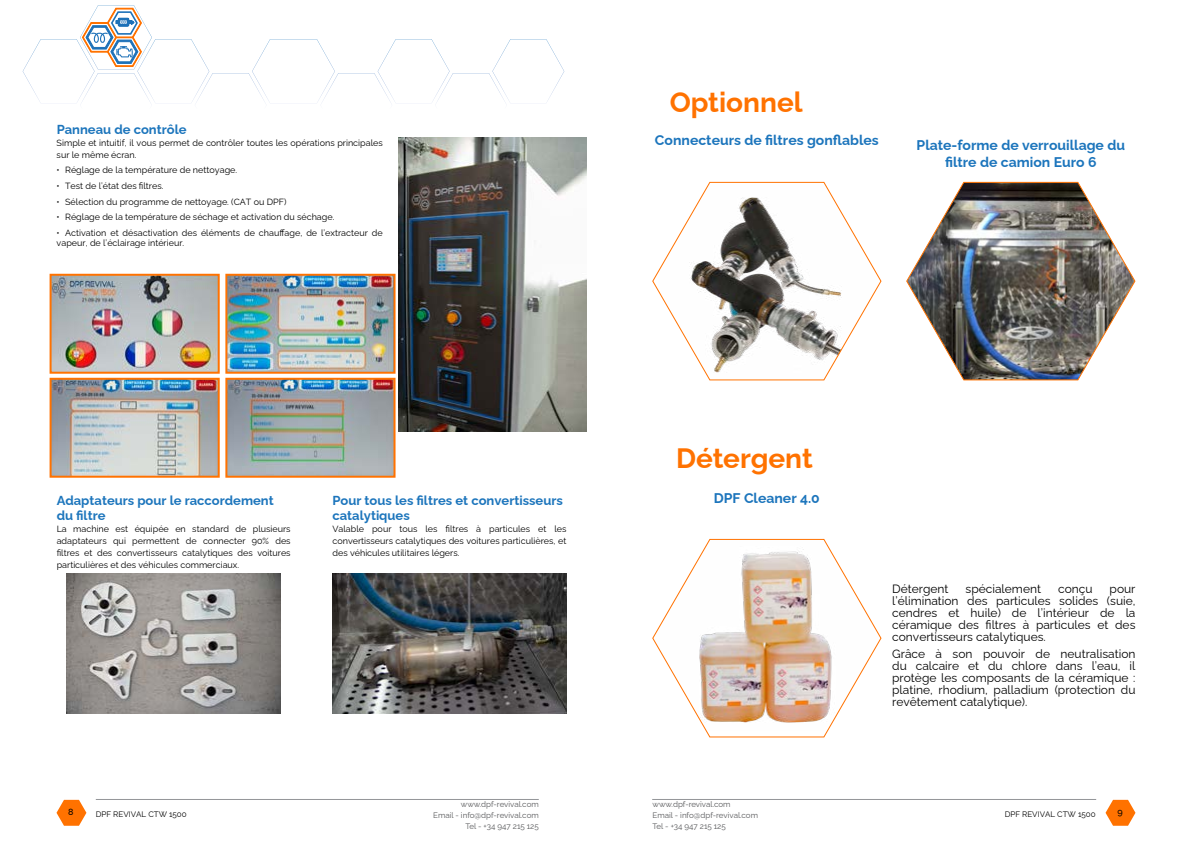
<style>
.page{position:relative;width:1191px;height:842px;background:#fff}
.page>*{position:absolute;margin:0;border:0;box-sizing:border-box;transform-origin:0 0}
.t1{font:700 28px "Raleway";color:#ff7200}
.t2{font:700 14px/16.8px "Raleway";color:#1c75bc;text-align:center}
.t3{font:700 13px/15.6px "Raleway";color:#1c75bc}
.t4{font:12px/12px "Raleway";color:#000;text-align:justify}
.t5{font:9px/12px "Raleway";color:#000;text-align:justify}
.t6{font:500 9px "Raleway";color:#000}
.t7{font:8px/11px "Raleway";color:#58595b}
.t8{font:8px "Raleway";color:#000}
</style>
<div class="page">
<svg style="left:23px;top:5px;width:541px;height:98px"></svg>
<svg style="left:82px;top:8px;width:59px;height:59px"></svg>
<svg style="left:56px;top:800px;width:30px;height:26px"></svg>
<svg style="left:1105px;top:800px;width:30px;height:26px"></svg>
<hr style="left:96px;top:799px;width:443px;height:1px;background:#939598">
<hr style="left:652px;top:799px;width:444px;height:1px;background:#939598">
<img style="left:332px;top:573px;width:234px;height:140px">
<img style="left:228px;top:277px;width:164px;height:94px">
<div style="left:225px;top:274px;width:170px;height:100px;border:2px solid #ff7200"></div>
<img style="left:53px;top:381px;width:164px;height:94px">
<div style="left:50px;top:378px;width:170px;height:100px;border:2px solid #ff7200"></div>
<img style="left:228px;top:381px;width:164px;height:94px">
<div style="left:225px;top:378px;width:170px;height:100px;border:2px solid #ff7200"></div>
<img style="left:67px;top:573px;width:213px;height:140px">
<img style="left:399px;top:137px;width:188px;height:295px">
<img style="left:53px;top:277px;width:164px;height:94px">
<div style="left:50px;top:274px;width:170px;height:100px;border:2px solid #ff7200"></div>
<img style="left:906px;top:181px;width:230px;height:200px">
<svg style="left:652px;top:181px;width:230px;height:200px"></svg>
<svg style="left:652px;top:538px;width:230px;height:200px"></svg>
<h3 class="t3" style="left:57px;top:120px;width:131px">Panneau de contrôle</h3>
<p class="t5" style="left:57px;top:136px;width:327px">Simple et intuitif, il vous permet de contrôler toutes les opérations principales sur le même écran.</p>
<p class="t5" style="left:57px;top:163px;width:182px">• Réglage de la température de nettoyage.</p>
<p class="t5" style="left:57px;top:179px;width:108px">• Test de l’état des filtres.</p>
<p class="t5" style="left:57px;top:195px;width:231px">• Sélection du programme de nettoyage. (CAT ou DPF)</p>
<p class="t5" style="left:57px;top:210px;width:279px">• Réglage de la température de séchage et activation du séchage.</p>
<p class="t5" style="left:57px;top:227px;width:327px;line-height:10px">• Activation et désactivation des éléments de chauffage, de l’extracteur de vapeur, de l’éclairage intérieur.</p>
<h3 class="t3" style="left:57px;top:491px;width:218px">Adaptateurs pour le raccordement du filtre</h3>
<p class="t5" style="left:57px;top:522px;width:235px">La machine est équipée en standard de plusieurs adaptateurs qui permettent de connecter 90% des filtres et des convertisseurs catalytiques des voitures particulières et des véhicules commerciaux.</p>
<h3 class="t3" style="left:332px;top:491px;width:232px">Pour tous les filtres et convertisseurs catalytiques</h3>
<p class="t5" style="left:332px;top:522px;width:235px">Valable pour tous les filtres à particules et les convertisseurs catalytiques des voitures particulières, et des véhicules utilitaires légers.</p>
<h1 class="t1" style="left:669px;top:80px;width:134px">Optionnel</h1>
<h2 class="t2" style="left:655px;top:130px;width:225px">Connecteurs de filtres gonflables</h2>
<h2 class="t2" style="left:916px;top:135px;width:210px">Plate-forme de verrouillage du filtre de camion Euro 6</h2>
<h1 class="t1" style="left:676px;top:436px;width:138px">Détergent</h1>
<h2 class="t2" style="left:714px;top:488px;width:107px">DPF Cleaner 4.0</h2>
<h3 class="t4" style="left:892px;top:581px;width:58px">Détergent</h3>
<h3 class="t4" style="left:965px;top:581px;width:77px">spécialement</h3>
<h3 class="t4" style="left:1058px;top:581px;width:36px">conçu</h3>
<h3 class="t4" style="left:892px;top:581px;width:245px;text-indent:217px">pour l’élimination des particules solides (suie, cendres et huile) de l’intérieur de la céramique des filtres à particules et des convertisseurs catalytiques.</h3>
<h3 class="t4" style="left:892px;top:647px;width:245px">Grâce à son pouvoir de neutralisation du calcaire et du chlore dans l’eau, il protège les composants de la céramique : platine, rhodium, palladium (protection du revêtement catalytique).</h3>
<p class="t7" style="left:433px;top:797px;width:107px;text-align:right">www.dpf-revival.com<br>Email - info@dpf-revival.com<br>Tel - +34 947 215 125</p>
<p class="t7" style="left:652px;top:798px;width:107px">www.dpf-revival.com<br>Email - info@dpf-revival.com<br>Tel - +34 947 215 125</p>
<p class="t6" style="left:68px;top:805px;width:7px">8</p>
<p class="t8" style="left:96px;top:807px;width:92px">DPF REVIVAL CTW 1500</p>
<p class="t8" style="left:1004px;top:807px;width:92px">DPF REVIVAL CTW 1500</p>
<p class="t6" style="left:1117px;top:805px;width:7px">9</p>
</div>
